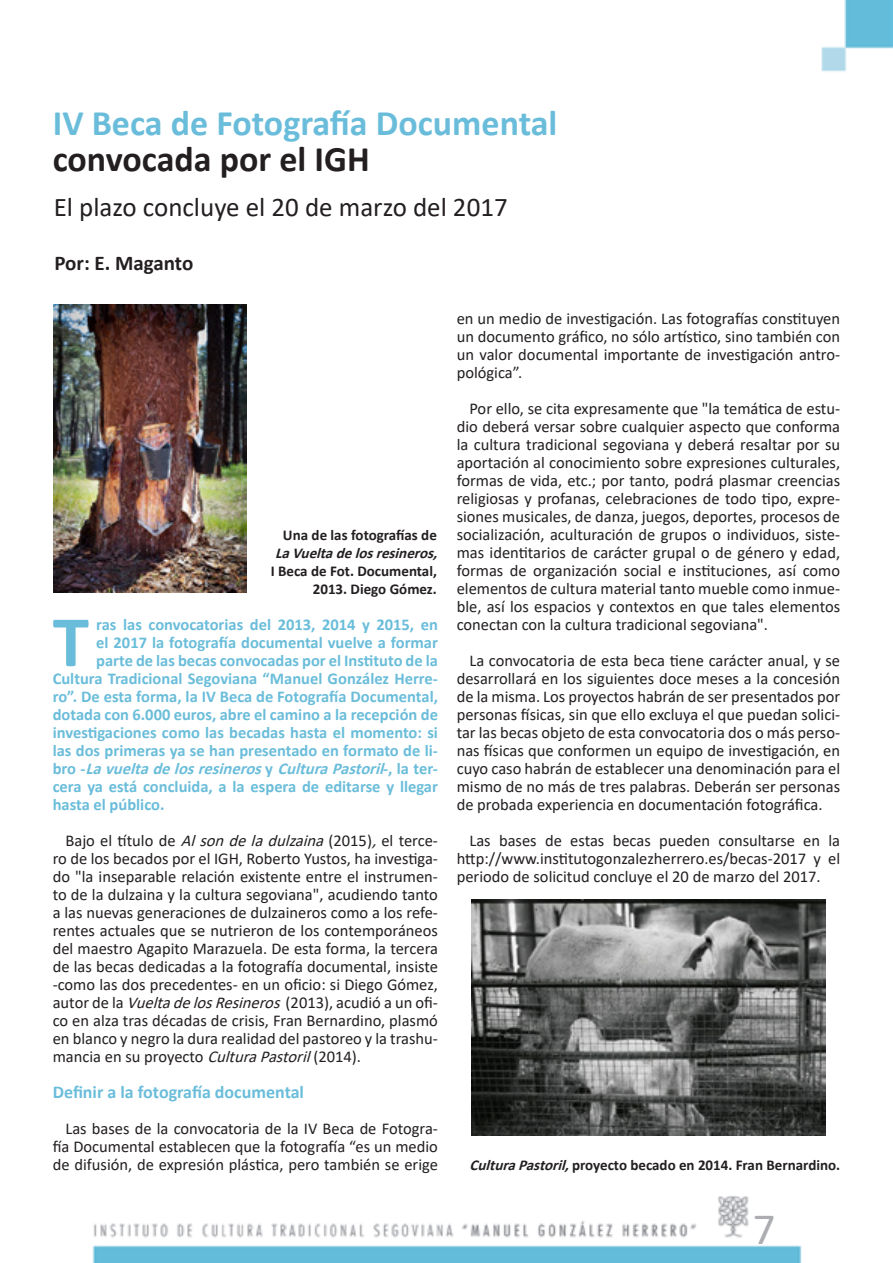
<style>
.page{position:relative;width:893px;height:1263px;background:#fff}
.page>*{position:absolute;margin:0;border:0;box-sizing:border-box;transform-origin:0 0}
.TEXTO_CAPITULAR{font:700 73.2px "Calibri";color:#6abdda}
.t1{font:45px "Calibri";color:#acadb1}
.TITULAR{font:700 36px "Calibri";color:#6abdda}
.TITULAR-2{font:700 36px "Calibri";color:#231f20}
.t2{font:27px "Calibri";color:#231f20}
.t3{font:700 21px "Calibri";letter-spacing:-.005em;color:#231f20}
.TEXTO_LADILLO{font:700 18px "Calibri";color:#6abdda}
.TEXTO{font:16.5px/18px "Calibri";color:#231f20;text-align:justify}
.TEXTO_CAPITULAR-2{font:700 16.5px "Calibri";color:#6abdda}
.TEXTO_CAPITULAR-3{font:italic 700 16.5px "Calibri";color:#6abdda}
.TEXTO-2{font:700 15px "Calibri";color:#231f20}
.TEXTO-3{font:italic 700 15px "Calibri";color:#231f20}
.s1{font-style:normal}
.s2{font-style:italic}
</style>
<div class="page">
<img style="left:54px;top:305px;width:193px;height:287px">
<img style="left:821px;top:0;width:72px;height:72px">
<img style="left:92px;top:1196px;width:710px;height:67px">
<img style="left:472px;top:899px;width:353px;height:236px">
<p class="TITULAR" style="left:53px;top:98px;width:506px">IV Beca de Fotografía Documental</p>
<p class="TITULAR-2" style="left:53px;top:134px;width:318px">convocada por el IGH</p>
<p class="t2" style="left:54px;top:188px;width:455px">El plazo concluye el 20 de marzo del 2017</p>
<p class="t3" style="left:54px;top:248px;width:140px">Por: E. Maganto</p>
<p class="TEXTO-2" style="left:283px;top:524px;width:155px">Una de las fotografías de</p>
<p class="TEXTO-3" style="left:275px;top:542px;width:169px">LaVueltadelosresineros,</p>
<p class="TEXTO-2" style="left:271px;top:560px;width:168px">I Beca de Fot. Documental,</p>
<p class="TEXTO-2" style="left:313px;top:578px;width:126px">2013. Diego Gómez.</p>
<p class="TEXTO_CAPITULAR" style="left:53px;top:590px;width:38px">T</p>
<p class="TEXTO_CAPITULAR-2" style="left:96px;top:613px;width:343px">ras las convocatorias del 2013, 2014 y 2015, en</p>
<p class="TEXTO_CAPITULAR-2" style="left:96px;top:631px;width:343px">el 2017 la fotografía documental vuelve a formar</p>
<p class="TEXTO_CAPITULAR-2" style="left:96px;top:649px;width:343px">parte de las becas convocadas por el Instituto de la</p>
<p class="TEXTO_CAPITULAR-2" style="left:53px;top:667px;width:387px">Cultura Tradicional Segoviana “Manuel González Herre-</p>
<p class="TEXTO_CAPITULAR-2" style="left:53px;top:685px;width:387px">ro”. De esta forma, la IV Beca de Fotografía Documental,</p>
<p class="TEXTO_CAPITULAR-2" style="left:53px;top:703px;width:387px">dotada con 6.000 euros, abre el camino a la recepción de</p>
<p class="TEXTO_CAPITULAR-2" style="left:53px;top:721px;width:387px">investigaciones como las becadas hasta el momento: si</p>
<p class="TEXTO_CAPITULAR-2" style="left:53px;top:739px;width:387px">las dos primeras ya se han presentado en formato de li-</p>
<p class="TEXTO_CAPITULAR-3" style="left:53px;top:757px;width:387px"><span class="s1">b r o -</span> Lavueltadelosresineros<span class="s1">y</span> CulturaPastoril<span class="s1">- , l a t e r -</span></p>
<p class="TEXTO_CAPITULAR-2" style="left:53px;top:775px;width:387px">cera ya está concluida, a la espera de editarse y llegar</p>
<p class="TEXTO_CAPITULAR-2" style="left:53px;top:793px;width:113px">hasta el público.</p>
<p class="TEXTO" style="left:53px;top:831px;width:387px;text-indent:13px">Bajo el título de <span class="s2">Alsondeladulzaina</span>(2015)<span class="s2">,</span>el terce&shy;ro de los becados por el IGH, Roberto Yustos, ha investiga&shy;do "la inseparable relación existente entre el instrumen&shy;to de la dulzaina y la cultura segoviana", acudiendo tanto a las nuevas generaciones de dulzaineros como a los refe&shy;rentes actuales que se nutrieron de los contemporáneos del maestro Agapito Marazuela. De esta forma, la tercera de las becas dedicadas a la fotografía documental, insiste -como las dos precedentes- en un oficio: si Diego Gómez, autor de la <span class="s2">VueltadelosResineros</span>(2013), acudió a un ofi&shy;co en alza tras décadas de crisis, Fran Bernardino, plasmó en blanco y negro la dura realidad del pastoreo y la trashu&shy;mancia en su proyecto <span class="s2">CulturaPastoril</span>(2014).</p>
<p class="TEXTO_LADILLO" style="left:53px;top:1079px;width:253px">Definir a la fotografía documental</p>
<p class="TEXTO" style="left:53px;top:1119px;width:387px;text-indent:13px">Las bases de la convocatoria de la IV Beca de Fotogra&shy;fía Documental establecen que la fotografía “es un medio de difusión, de expresión plástica, pero también se erige</p>
<p class="TEXTO" style="left:457px;top:309px;width:385px">en un medio de investigación. Las fotografías constituyen un documento gráfico, no sólo artístico, sino también con un valor documental importante de investigación antro&shy;pológica”.</p>
<p class="TEXTO" style="left:457px;top:399px;width:385px;text-indent:13px">Por ello, se cita expresamente que "la temática de estu&shy;dio deberá versar sobre cualquier aspecto que conforma la cultura tradicional segoviana y deberá resaltar por su aportación al conocimiento sobre expresiones culturales, formas de vida, etc.; por tanto, podrá plasmar creencias religiosas y profanas, celebraciones de todo tipo, expre&shy;siones musicales, de danza, juegos, deportes, procesos de socialización, aculturación de grupos o individuos, siste&shy;mas identitarios de carácter grupal o de género y edad, formas de organización social e instituciones, así como elementos de cultura material tanto mueble como inmue&shy;ble, así los espacios y contextos en que tales elementos conectan con la cultura tradicional segoviana".</p>
<p class="TEXTO" style="left:457px;top:651px;width:385px;text-indent:13px">La convocatoria de esta beca tiene carácter anual, y se desarrollará en los siguientes doce meses a la concesión de la misma. Los proyectos habrán de ser presentados por personas físicas, sin que ello excluya el que puedan solici&shy;tar las becas objeto de esta convocatoria dos o más perso&shy;nas físicas que conformen un equipo de investigación, en cuyo caso habrán de establecer una denominación para el mismo de no más de tres palabras. Deberán ser personas de probada experiencia en documentación fotográfica.</p>
<p class="TEXTO" style="left:457px;top:831px;width:385px;text-indent:13px">Las bases de estas becas pueden consultarse en la http://www.institutogonzalezherrero.es/becas-2017 y el periodo de solicitud concluye el 20 de marzo del 2017.</p>
<p class="TEXTO-2" style="left:469px;top:1154px;width:372px"><span class="s2">CulturaPastoril,</span>proyecto becado en 2014. Fran Bernardino.</p>
<p class="t1" style="left:753px;top:1198px;width:24px">7</p>
</div>
